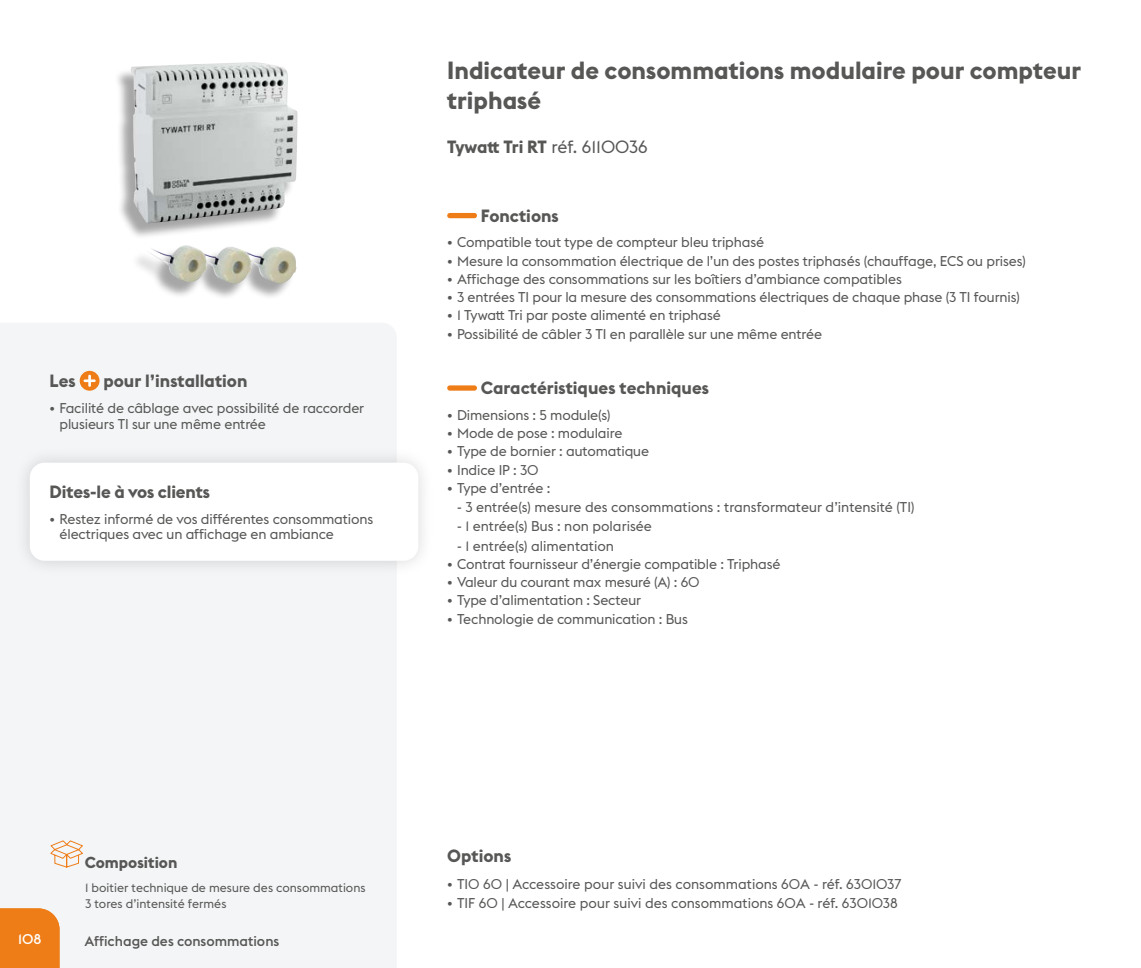
<style>
.page{position:relative;width:1141px;height:968px;background:#fff}
.page>*{position:absolute;margin:0;border:0;box-sizing:border-box;transform-origin:0 0}
.t1{font:700 24.5px/29.4px "Euclid Flex";color:#575756}
.t2{font:700 17.5px "Euclid Flex";color:#575756}
.t3{font:700 15.75px "Euclid Flex";color:#575756}
.t4{font:14px/15.8px "Euclid Flex";letter-spacing:-.01em;color:#575756}
.t5{font:500 14px "Euclid Flex";color:#575756}
.t6{font:500 14px "Euclid Flex";color:#fff}
.t7{font:12.25px/16.1px "Euclid Flex";color:#575756}
.s1{font-weight:400}
</style>
<div class="page">
<div style="left:0;top:323px;width:396px;height:644px;background:#f4f5f7"></div>
<div style="left:0;top:908px;width:60px;height:59px;background:#ef7d17"></div>
<div style="left:447px;top:213px;width:30px;height:5px;background:#ef7d17;border-radius:3px"></div>
<div style="left:447px;top:385px;width:30px;height:5px;background:#ef7d17;border-radius:3px"></div>
<svg style="left:80px;top:371px;width:20px;height:19px"></svg>
<svg style="left:85px;top:376px;width:9px;height:9px"></svg>
<div style="left:14px;top:446px;width:421px;height:131px;background:#000;opacity:.15"></div>
<div style="left:30px;top:462px;width:388px;height:98px;background:#fff;border-radius:15px"></div>
<div style="left:114px;top:64px;width:182px;height:236px;background:#000;opacity:.35"></div>
<img style="left:130px;top:62px;width:168px;height:223px">
<svg style="left:49px;top:839px;width:35px;height:29px"></svg>
<p class="t2" style="left:50px;top:371px;width:28px">Les</p>
<p class="t2" style="left:103px;top:371px;width:146px">pour l’installation</p>
<p class="t4" style="left:60px;top:400px;width:306px;text-indent:-10px">• Facilité de câblage avec possibilité de raccorder plusieurs TI sur une même entrée</p>
<p class="t2" style="left:50px;top:481px;width:162px">Dites-le à vos clients</p>
<p class="t4" style="left:60px;top:511px;width:315px;text-indent:-10px">• Restez informé de vos différentes consommations électriques avec un affichage en ambiance</p>
<h1 class="t1" style="left:447px;top:56px;width:635px">Indicateur de consommations modulaire pour compteur triphasé</h1>
<p class="t2" style="left:447px;top:137px;width:202px">Tywatt Tri RT <span class="s1">réf. 6110036</span></p>
<p class="t2" style="left:481px;top:205px;width:80px">Fonctions</p>
<p class="t4" style="left:447px;top:235px;width:318px">• Compatible tout type de compteur bleu triphasé</p>
<p class="t4" style="left:447px;top:253px;width:580px">• Mesure la consommation électrique de l’un des postes triphasés (chauffage, ECS ou prises)</p>
<p class="t4" style="left:447px;top:271px;width:456px">• Affichage des consommations sur les boîtiers d’ambiance compatibles</p>
<p class="t4" style="left:447px;top:289px;width:574px">• 3 entrées TI pour la mesure des consommations électriques de chaque phase (3 TI fournis)</p>
<p class="t4" style="left:447px;top:307px;width:275px">• 1 Tywatt Tri par poste alimenté en triphasé</p>
<p class="t4" style="left:447px;top:326px;width:377px">• Possibilité de câbler 3 TI en parallèle sur une même entrée</p>
<p class="t2" style="left:481px;top:378px;width:230px">Caractéristiques techniques</p>
<p class="t4" style="left:447px;top:407px;width:165px">• Dimensions : 5 module(s)</p>
<p class="t4" style="left:447px;top:425px;width:177px">• Mode de pose : modulaire</p>
<p class="t4" style="left:447px;top:443px;width:203px">• Type de bornier : automatique</p>
<p class="t4" style="left:447px;top:462px;width:93px">• Indice IP : 30</p>
<p class="t4" style="left:447px;top:480px;width:105px">• Type d’entrée :</p>
<p class="t4" style="left:457px;top:499px;width:459px">- 3 entrée(s) mesure des consommations : transformateur d’intensité (TI)</p>
<p class="t4" style="left:457px;top:518px;width:196px">- 1 entrée(s) Bus : non polarisée</p>
<p class="t4" style="left:457px;top:538px;width:158px">- 1 entrée(s) alimentation</p>
<p class="t4" style="left:447px;top:556px;width:335px">• Contrat fournisseur d’énergie compatible : Triphasé</p>
<p class="t4" style="left:447px;top:574px;width:254px">• Valeur du courant max mesuré (A) : 60</p>
<p class="t4" style="left:447px;top:592px;width:196px">• Type d’alimentation : Secteur</p>
<p class="t4" style="left:447px;top:611px;width:242px">• Technologie de communication : Bus</p>
<p class="t6" style="left:18px;top:930px;width:25px">108</p>
<p class="t3" style="left:85px;top:852px;width:94px">Composition</p>
<p class="t7" style="left:85px;top:879px;width:282px">1 boitier technique de mesure des consommations<br>3 tores d’intensité fermés</p>
<p class="t5" style="left:84px;top:933px;width:196px">Affichage des consommations</p>
<p class="t2" style="left:447px;top:846px;width:66px">Options</p>
<p class="t4" style="left:447px;top:876px;width:456px">• TI0 60 | Accessoire pour suivi des consommations 60A - réf. 6301037</p>
<p class="t4" style="left:447px;top:895px;width:452px">• TIF 60 | Accessoire pour suivi des consommations 60A - réf. 6301038</p>
</div>
